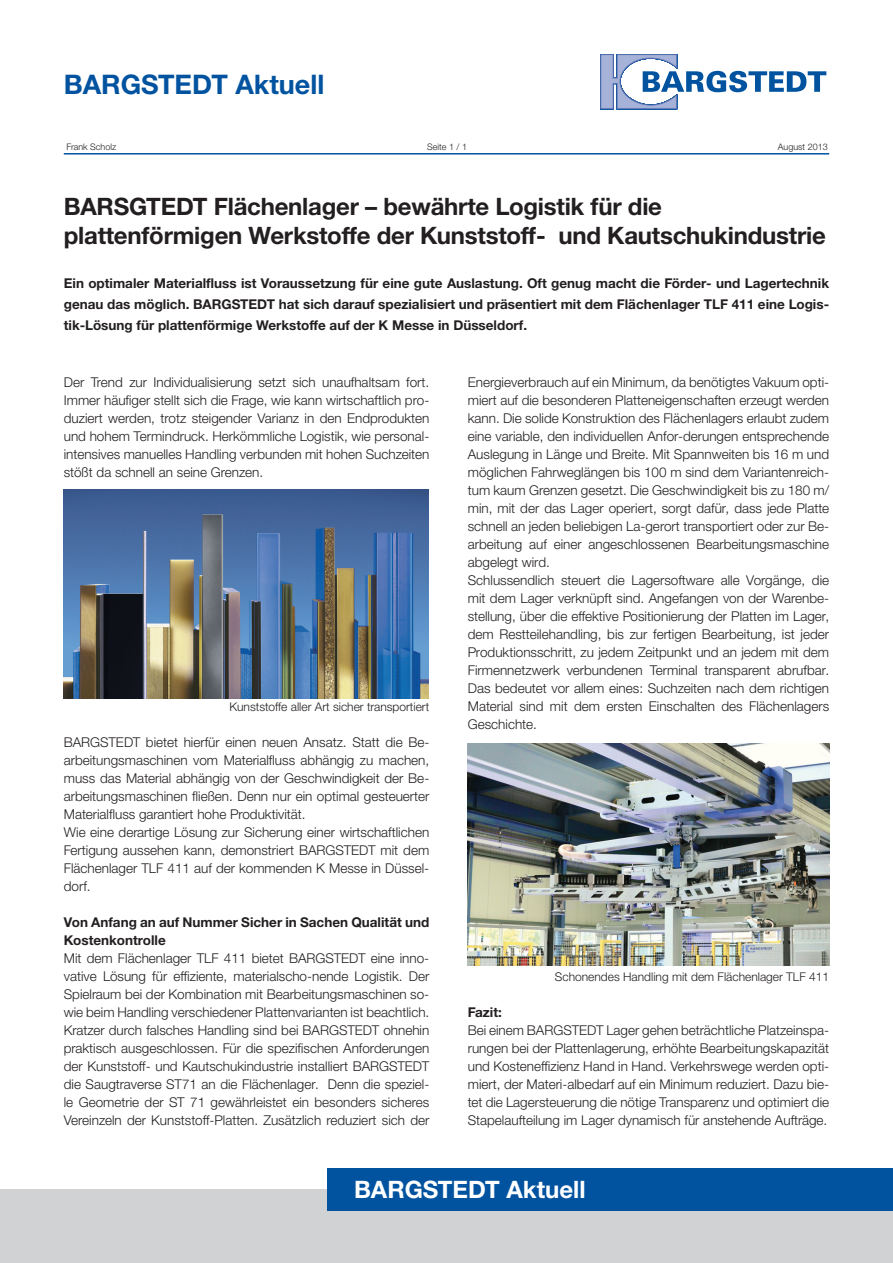
<style>
.page{position:relative;width:893px;height:1263px;background:#fff}
.page>*{position:absolute;margin:0;border:0;box-sizing:border-box;transform-origin:0 0}
.t1{font:700 27px "Helvetica Neue LTW1 G";color:#0153a0}
.t2{font:700 24px/28.8px "Helvetica Neue LTW1 G";letter-spacing:-.01em;color:#231f20}
.t3{font:700 24px "Helvetica Neue LTW1 G";color:#fff}
.t4{font:300 13.5px/18px "Helvetica Neue LTW1 G";color:#231f20;text-align:justify}
.t5{font:700 13.5px/21px "Helvetica Neue LTW1 G";color:#231f20}
.t6{font:300 12px "Helvetica Neue LTW1 G";color:#231f20}
.t7{font:300 9px "Helvetica Neue LTW1 G";color:#231f20}
</style>
<div class="page">
<svg style="left:600px;top:54px;width:226px;height:55px"></svg>
<hr style="left:64px;top:153px;width:765px;height:2px;background:#0153a0">
<div style="left:0;top:1189px;width:893px;height:74px;background:#d1d2d4"></div>
<div style="left:328px;top:1169px;width:565px;height:42px;background:#0153a0"></div>
<img style="left:64px;top:489px;width:364px;height:209px">
<img style="left:468px;top:743px;width:361px;height:222px">
<h1 class="t1" style="left:64px;top:67px;width:262px">BARGSTEDT Aktuell</h1>
<p class="t7" style="left:67px;top:141px;width:51px">Frank Scholz</p>
<p class="t7" style="left:427px;top:141px;width:41px">Seite 1 / 1</p>
<p class="t7" style="left:778px;top:141px;width:51px">August 2013</p>
<h2 class="t2" style="left:64px;top:192px;width:763px">BARSGTEDT Flächenlager – bewährte Logistik für die plattenförmigen Werkstoffe der Kunststoff- und Kautschukindustrie</h2>
<p class="t5" style="left:64px;top:273px;width:767px;text-align:justify">Ein optimaler Materialfluss ist Voraussetzung für eine gute Auslastung. Oft genug macht die Förder- und Lagertechnik genau das möglich. BARGSTEDT hat sich darauf spezialisiert und präsentiert mit dem Flächenlager TLF 411 eine Logis&shy;tik-Lösung für plattenförmige Werkstoffe auf der K Messe in Düsseldorf.</p>
<p class="t4" style="left:64px;top:373px;width:367px">Der Trend zur Individualisierung setzt sich unaufhaltsam fort.<br>Immer häufiger stellt sich die Frage, wie kann wirtschaftlich pro&shy;duziert werden, trotz steigender Varianz in den Endprodukten und hohem Termindruck. Herkömmliche Logistik, wie personal&shy;intensives manuelles Handling verbunden mit hohen Suchzeiten stößt da schnell an seine Grenzen.</p>
<p class="t6" style="left:229px;top:699px;width:201px">Kunststoffe aller Art sicher transportiert</p>
<p class="t4" style="left:64px;top:733px;width:367px;text-align:left">BARGSTEDT bietet hierfür einen neuen Ansatz. Statt die Be&shy;arbeitungsmaschinen vom Materialfluss abhängig zu machen, muss das Material abhängig von der Geschwindigkeit der Be&shy;arbeitungsmaschinen fließen. Denn nur ein optimal gesteuerter Materialfluss garantiert hohe Produktivität.<br>Wie eine derartige Lösung zur Sicherung einer wirtschaftlichen Fertigung aussehen kann, demonstriert BARGSTEDT mit dem Flächenlager TLF 411 auf der kommenden K Messe in Düssel&shy;dorf.</p>
<p class="t5" style="left:64px;top:913px;width:367px;line-height:18px">Von Anfang an auf Nummer Sicher in Sachen Qualität und<br>Kostenkontrolle</p>
<p class="t4" style="left:64px;top:949px;width:367px">Mit dem Flächenlager TLF 411 bietet BARGSTEDT eine inno&shy;vative Lösung für effiziente, materialscho-nende Logistik. Der Spielraum bei der Kombination mit Bearbeitungsmaschinen so&shy;wie beim Handling verschiedener Plattenvarianten ist beachtlich.<br>Kratzer durch falsches Handling sind bei BARGSTEDT ohnehin praktisch ausgeschlossen. Für die spezifischen Anforderungen der Kunststoff- und Kautschukindustrie installiert BARGSTEDT die Saugtraverse ST71 an die Flächenlager. Denn die speziel&shy;le Geometrie der ST 71 gewährleistet ein besonders sicheres Vereinzeln der Kunststoff-Platten. Zusätzlich reduziert sich der</p>
<p class="t4" style="left:468px;top:373px;width:363px;text-align:left">Energieverbrauch auf ein Minimum, da benötigtes Vakuum opti&shy;miert auf die besonderen Platteneigenschaften erzeugt werden kann. Die solide Konstruktion des Flächenlagers erlaubt zudem eine variable, den individuellen Anfor-derungen entsprechende Auslegung in Länge und Breite. Mit Spannweiten bis 16 m und möglichen Fahrweglängen bis 100 m sind dem Variantenreich&shy;tum kaum Grenzen gesetzt. Die Geschwindigkeit bis zu 180 m/ min, mit der das Lager operiert, sorgt dafür, dass jede Platte schnell an jeden beliebigen La-gerort transportiert oder zur Be&shy;arbeitung auf einer angeschlossenen Bearbeitungsmaschine abgelegt wird.<br>Schlussendlich steuert die Lagersoftware alle Vorgänge, die mit dem Lager verknüpft sind. Angefangen von der Warenbe&shy;stellung, über die effektive Positionierung der Platten im Lager, dem Restteilehandling, bis zur fertigen Bearbeitung, ist jeder Produktionsschritt, zu jedem Zeitpunkt und an jedem mit dem Firmennetzwerk verbundenen Terminal transparent abrufbar.<br>Das bedeutet vor allem eines: Suchzeiten nach dem richtigen Material sind mit dem ersten Einschalten des Flächenlagers Geschichte.</p>
<p class="t6" style="left:555px;top:969px;width:276px">Schonendes Handling mit dem Flächenlager TLF 411</p>
<p class="t5" style="left:468px;top:1002px;width:36px">Fazit:</p>
<p class="t4" style="left:468px;top:1021px;width:363px">Bei einem BARGSTEDT Lager gehen beträchtliche Platzeinspa&shy;rungen bei der Plattenlagerung, erhöhte Bearbeitungskapazität und Kosteneffizienz Hand in Hand. Verkehrswege werden opti&shy;miert, der Materi-albedarf auf ein Minimum reduziert. Dazu bie&shy;tet die Lagersteuerung die nötige Transparenz und optimiert die Stapelaufteilung im Lager dynamisch für anstehende Aufträge.</p>
<h2 class="t3" style="left:354px;top:1175px;width:233px">BARGSTEDT Aktuell</h2>
</div>
